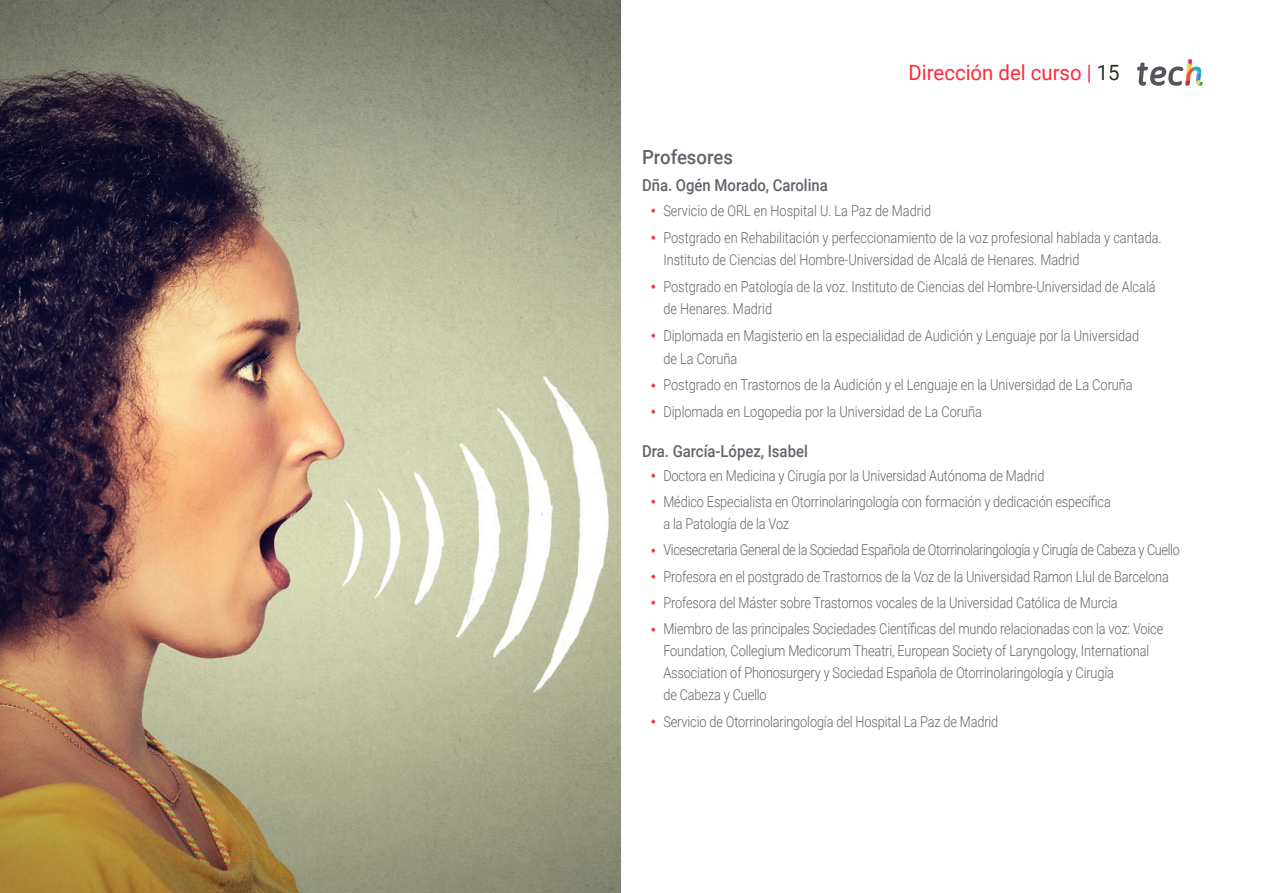
<style>
.page{position:relative;width:1263px;height:893px;background:#fff}
.page>*{position:absolute;margin:0;border:0;box-sizing:border-box;transform-origin:0 0}
.t1{font:21px "Roboto";color:#ff293a}
.t2{font:500 19.5px "Roboto";color:#61646a;scale:.95 1}
.t3{font:500 16.5px "Roboto";color:#61646a;scale:.9 1}
.t4{font:300 15px/26.7px "Roboto";letter-spacing:-.01em;color:#61646a;scale:.85 1}
.s1{color:#312e20}
</style>
<div class="page">
<svg style="left:1137px;top:59px;width:65px;height:27px"></svg>
<img style="left:0;top:0;width:621px;height:893px">
<h1 class="t1" style="left:908px;top:57px;width:213px">Dirección del curso | <span class="s1">15</span></h1>
<h2 class="t2" style="left:642px;top:143px;width:97px">Profesores</h2>
<p class="t3" style="left:642px;top:174px;width:208px">Dña. Ogén Morado, Carolina</p>
<p class="t4" style="left:663px;top:196px;width:588px">Servicio de ORL en Hospital U. La Paz de Madrid<br>Postgrado en Rehabilitación y perfeccionamiento de la voz profesional hablada y cantada.</p>
<p class="t4" style="left:663px;top:246px;width:581px">Instituto de Ciencias del Hombre-Universidad de Alcalá de Henares. Madrid<br>Postgrado en Patología de la voz. Instituto de Ciencias del Hombre-Universidad de Alcalá</p>
<p class="t4" style="left:663px;top:295px;width:561px">de Henares. Madrid<br>Diplomada en Magisterio en la especialidad de Audición y Lenguaje por la Universidad</p>
<p class="t4" style="left:663px;top:344px;width:554px">de La Coruña<br>Postgrado en Trastornos de la Audición y el Lenguaje en la Universidad de La Coruña<br>Diplomada en Logopedia por la Universidad de La Coruña</p>
<p class="t3" style="left:642px;top:439px;width:186px">Dra. García-López, Isabel</p>
<p class="t4" style="left:663px;top:462px;width:528px;line-height:26.2px">Doctora en Medicina y Cirugía por la Universidad Autónoma de Madrid<br>Médico Especialista en Otorrinolaringología con formación y dedicación específica</p>
<p class="t4" style="left:663px;top:510px;width:609px;line-height:26.2px">a la Patología de la Voz<br>Vicesecretaria General de la Sociedad Española de Otorrinolaringología y Cirugía de Cabeza y Cuello Profesora en el postgrado de Trastornos de la Voz de la Universidad Ramon Llul de Barcelona Profesora del Máster sobre Trastornos vocales de la Universidad Católica de Murcia<br>Miembro de las principales Sociedades Científicas del mundo relacionadas con la voz: Voice</p>
<p class="t4" style="left:663px;top:639px;width:573px;line-height:22px">Foundation, Collegium Medicorum Theatri, European Society of Laryngology, International<br>Association of Phonosurgery y Sociedad Española de Otorrinolaringología y Cirugía<br>de Cabeza y Cuello</p>
<p class="t4" style="left:663px;top:708px;width:396px">Servicio de Otorrinolaringología del Hospital La Paz de Madrid</p>
</div>
